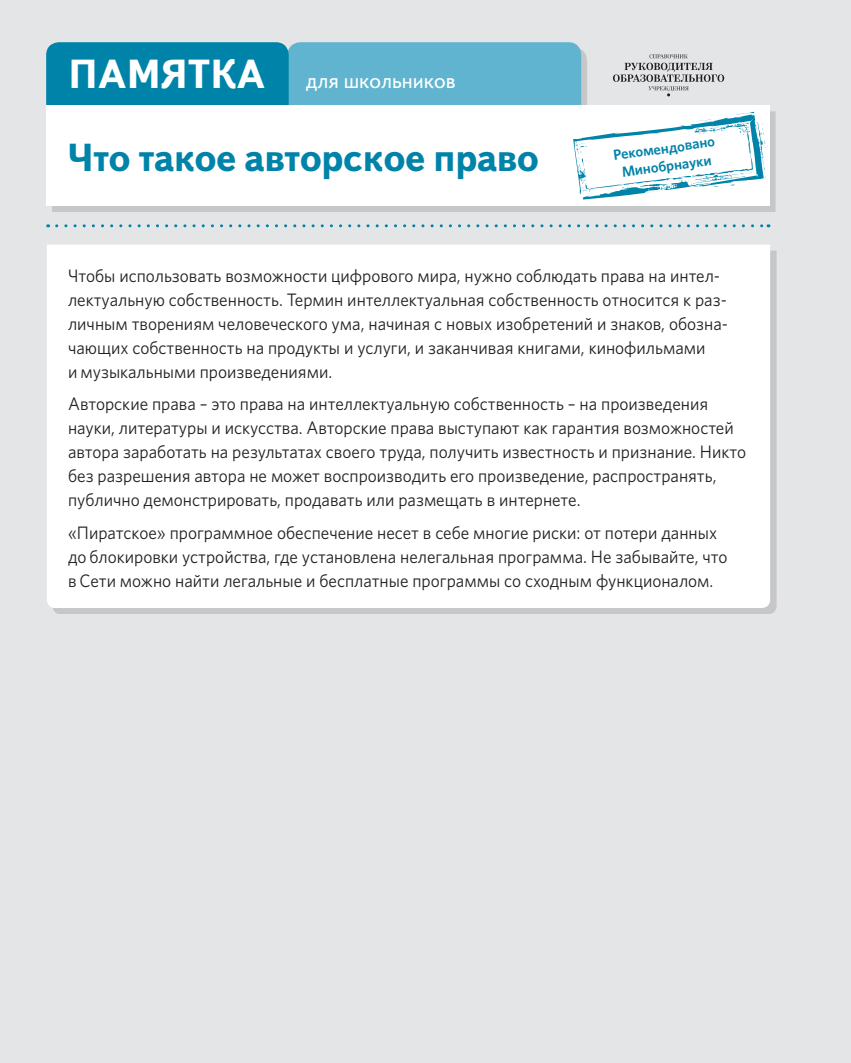
<style>
.page{position:relative;width:851px;height:1063px;background:#fff}
.page>*{position:absolute;margin:0;border:0;box-sizing:border-box;transform-origin:0 0}
.t1{font:700 40.5px "Text Book C";color:#fff}
.t2{font:700 39px "Text Book C";letter-spacing:-.02em;color:#0083a9}
.t3{font:21px "Text Book C";color:#fff}
._01{font:18px/24px "Whitney";color:#231f20;scale:.96 1}
.t4{font:600 14.55px/17.5px "Whitney";color:#0083a9;text-align:center}
</style>
<div class="page">
<div style="left:0;top:0;width:850px;height:1063px;background:#e4e5e7"></div>
<div style="left:52px;top:48px;width:723px;height:164px;background:#231f20;opacity:.15"></div>
<div style="left:287px;top:42px;width:294px;height:88px;background:#60b4cf;border-radius:13px"></div>
<div style="left:46px;top:42px;width:243px;height:88px;background:#0083a9;border-radius:13px"></div>
<div style="left:46px;top:105px;width:723px;height:101px;background:#fff"></div>
<svg style="left:57px;top:224px;width:711px;height:3px"></svg>
<svg style="left:613px;top:54px;width:111px;height:42px"></svg>
<svg style="left:573px;top:111px;width:192px;height:89px"></svg>
<div style="left:53px;top:250px;width:723px;height:364px;background:#c7c7c9"></div>
<div style="left:47px;top:245px;width:723px;height:363px;background:#fff"></div>
<hr style="left:850px;top:0;width:1px;height:1063px;background:#e4e5e7">
<p class="t1" style="left:68px;top:51px;width:198px">ПАМЯТКА</p>
<p class="t3" style="left:306px;top:69px;width:151px">для школьников</p>
<p class="t2" style="left:67px;top:135px;width:473px">Что такое авторское право</p>
<p class="t4" style="left:612px;top:146px;width:104px;rotate:-8deg">Рекомендовано<br>Минобрнауки</p>
<p class="_01" style="left:68px;top:263px;width:689px">Чтобы использовать возможности цифрового мира, нужно соблюдать права на интел&shy;лектуальную собственность. Термин интеллектуальная собственность относится к раз&shy;личным творениям человеческого ума, начиная с новых изобретений и знаков, обозна&shy;чающих собственность на продукты и услуги, и заканчивая книгами, кинофильмами<br>и музыкальными произведениями.</p>
<p class="_01" style="left:68px;top:392px;width:707px">Авторские права – это права на интеллектуальную собственность – на произведения науки, литературы и искусства. Авторские права выступают как гарантия возможностей автора заработать на результатах своего труда, получить известность и признание. Никто без разрешения автора не может воспроизводить его произведение, распространять, публично демонстрировать, продавать или размещать в интернете.</p>
<p class="_01" style="left:68px;top:520px;width:688px">«Пиратское» программное обеспечение несет в себе многие риски: от потери данных до блокировки устройства, где установлена нелегальная программа. Не забывайте, что в Сети можно найти легальные и бесплатные программы со сходным функционалом.</p>
</div>
